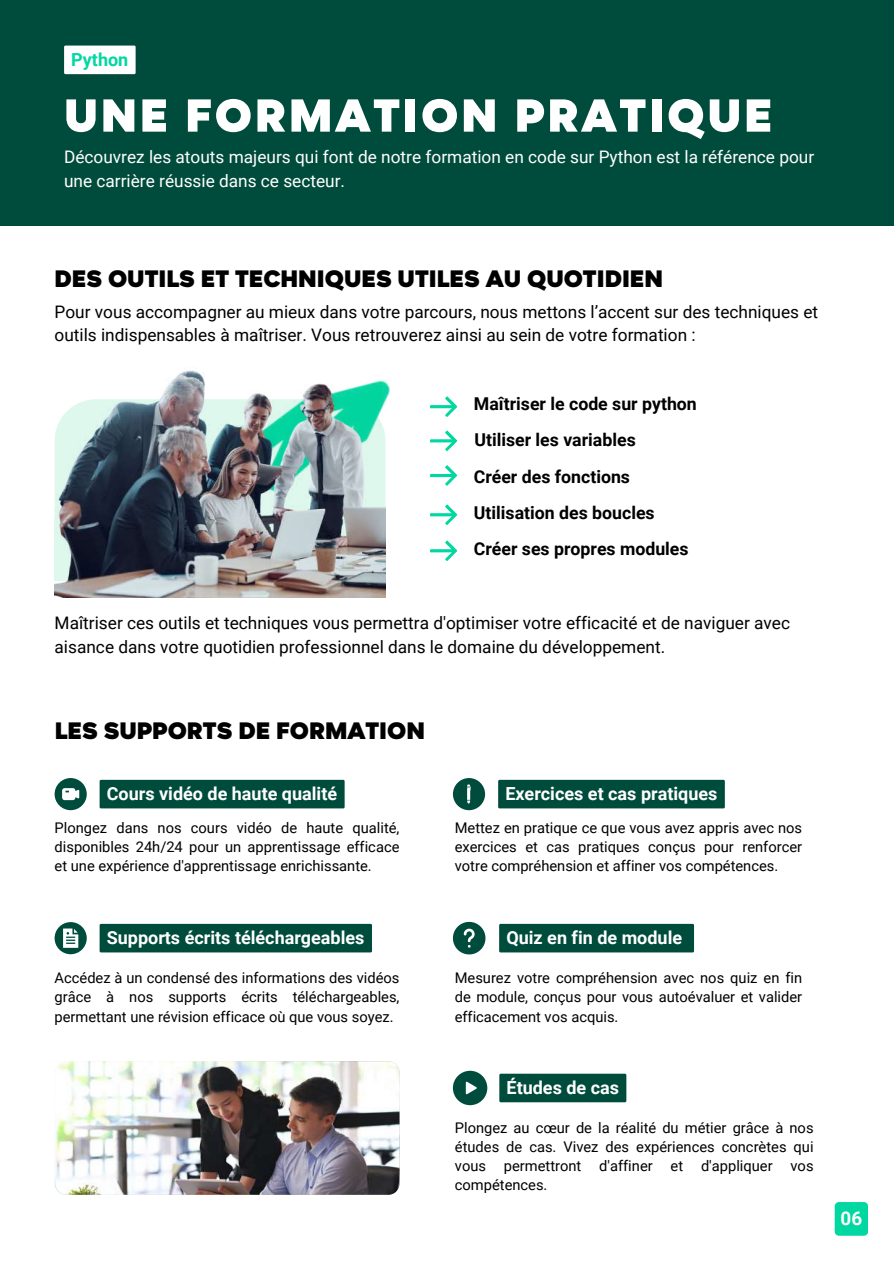
<style>
.page{position:relative;width:894px;height:1264px;background:#fff}
.page>*{position:absolute;margin:0;border:0;box-sizing:border-box;transform-origin:0 0}
.t1{font:900 52.5px "Magenos";letter-spacing:.055em;color:#fff}
.t2{font:900 27px "Magenos";color:#000}
.t3{font:700 18.9px "Roboto";color:#fff}
.t4{font:700 18px "Roboto";color:#fff}
.t5{font:700 18px "Roboto";color:#00d7a1}
.t6{font:700 17.7px/36.5px "Roboto";color:#000}
.t7{font:17.25px/23.7px "Roboto";color:#000}
.t8{font:17.25px/23.7px "Roboto";color:#fff}
.t9{font:14.7px/19.2px "Roboto";color:#000;text-align:justify}
</style>
<div class="page">
<svg style="left:430px;top:396px;width:27px;height:21px"></svg>
<svg style="left:430px;top:430px;width:27px;height:21px"></svg>
<svg style="left:430px;top:465px;width:27px;height:21px"></svg>
<svg style="left:430px;top:504px;width:27px;height:21px"></svg>
<div style="left:834px;top:1201px;width:33px;height:34px;background:#00d7a1;border-radius:4px"></div>
<svg style="left:55px;top:922px;width:32px;height:32px"></svg>
<svg style="left:453px;top:778px;width:32px;height:32px"></svg>
<svg style="left:453px;top:921px;width:32px;height:33px"></svg>
<div style="left:0;top:0;width:893px;height:225px;background:#004c3c"></div>
<svg style="left:430px;top:540px;width:27px;height:21px"></svg>
<svg style="left:453px;top:1070px;width:34px;height:35px"></svg>
<svg style="left:55px;top:778px;width:32px;height:33px"></svg>
<img style="left:55px;top:1061px;width:344px;height:133px">
<img style="left:55px;top:370px;width:330px;height:227px">
<div style="left:100px;top:923px;width:272px;height:29px;background:#004c3c"></div>
<div style="left:498px;top:779px;width:226px;height:29px;background:#004c3c"></div>
<div style="left:499px;top:923px;width:194px;height:29px;background:#004c3c"></div>
<div style="left:499px;top:1073px;width:127px;height:29px;background:#004c3c"></div>
<div style="left:100px;top:779px;width:244px;height:29px;background:#004c3c"></div>
<div style="left:64px;top:46px;width:72px;height:28px;background:#fff"></div>
<p class="t5" style="left:71px;top:49px;width:59px">Python</p>
<h1 class="t1" style="left:64px;top:88px;width:709px">UNE FORMATION PRATIQUE</h1>
<p class="t8" style="left:64px;top:145px;width:751px">Découvrez les atouts majeurs qui font de notre formation en code sur Python est la référence pour une carrière réussie dans ce secteur.</p>
<h2 class="t2" style="left:55px;top:264px;width:609px">DES OUTILS ET TECHNIQUES UTILES AU QUOTIDIEN</h2>
<p class="t7" style="left:55px;top:300px;width:764px">Pour vous accompagner au mieux dans votre parcours, nous mettons l’accent sur des techniques et outils indispensables à maîtriser. Vous retrouverez ainsi au sein de votre formation :</p>
<p class="t6" style="left:474px;top:385px;width:224px">Maîtriser le code sur python<br>Utiliser les variables</p>
<p class="t6" style="left:473px;top:459px;width:158px">Créer des fonctions</p>
<p class="t6" style="left:474px;top:495px;width:182px">Utilisation des boucles</p>
<p class="t6" style="left:474px;top:531px;width:216px">Créer ses propres modules</p>
<p class="t7" style="left:55px;top:611px;width:736px">Maîtriser ces outils et techniques vous permettra d'optimiser votre efficacité et de naviguer avec aisance dans votre quotidien professionnel dans le domaine du développement.</p>
<h2 class="t2" style="left:55px;top:716px;width:371px">LES SUPPORTS DE FORMATION</h2>
<p class="t4" style="left:107px;top:783px;width:232px">Cours vidéo de haute qualité</p>
<p class="t9" style="left:55px;top:818px;width:346px">Plongez dans nos cours vidéo de haute qualité, disponibles 24h/24 pour un apprentissage efficace et une expérience d'apprentissage enrichissante.</p>
<p class="t4" style="left:107px;top:927px;width:259px">Supports écrits téléchargeables</p>
<p class="t4" style="left:505px;top:783px;width:213px">Exercices et cas pratiques</p>
<p class="t9" style="left:454px;top:818px;width:349px">Mettez en pratique ce que vous avez appris avec nos exercices et cas pratiques conçus pour renforcer votre compréhension et affiner vos compétences.</p>
<p class="t4" style="left:506px;top:927px;width:177px">Quiz en fin de module</p>
<p class="t9" style="left:55px;top:968px;width:346px">Accédez à un condensé des informations des vidéos grâce à nos supports écrits téléchargeables, permettant une révision efficace où que vous soyez.</p>
<p class="t9" style="left:454px;top:968px;width:349px">Mesurez votre compréhension avec nos quiz en fin de module, conçus pour vous autoévaluer et valider efficacement vos acquis.</p>
<p class="t4" style="left:506px;top:1077px;width:114px">Études de cas</p>
<p class="t9" style="left:455px;top:1117px;width:360px">Plongez au cœur de la réalité du métier grâce à nos études de cas. Vivez des expériences concrètes qui vous permettront d'affiner et d'appliquer vos compétences.</p>
<p class="t3" style="left:840px;top:1207px;width:23px">06</p>
</div>
